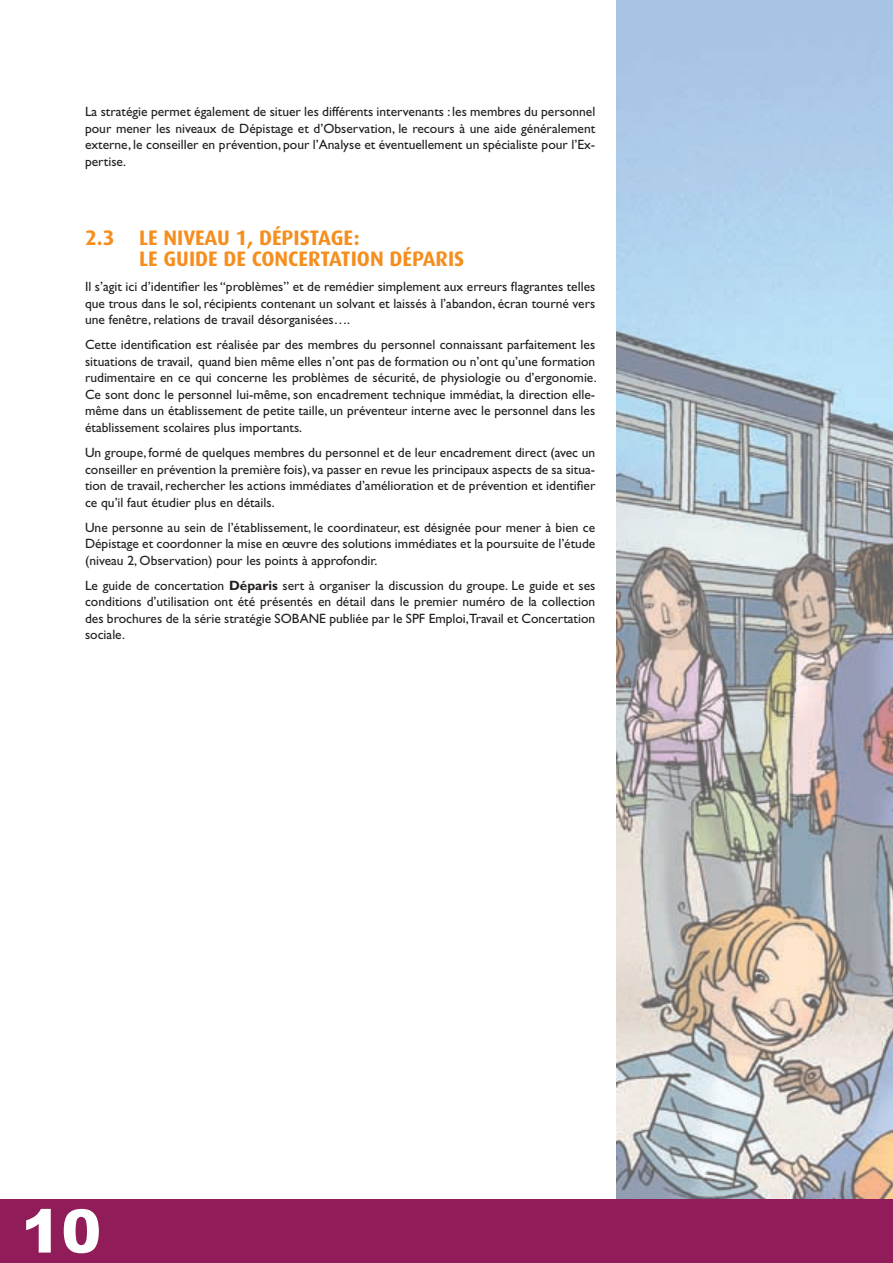
<style>
.page{position:relative;width:893px;height:1263px;background:#fff}
.page>*{position:absolute;margin:0;border:0;box-sizing:border-box;transform-origin:0 0}
.t1{font:900 60px "Arial";color:#fff}
.t2{font:700 21px "Dax";color:#f68e1e}
.t3{font:13.5px/16.5px "Gill Sans";color:#231f20;text-align:justify}
.s1{font-weight:700}
</style>
<div class="page">
<img style="left:617px;top:0;width:276px;height:1199px">
<div style="left:0;top:1199px;width:893px;height:64px;background:#901d59"></div>
<p class="t3" style="left:85px;top:104px;width:512px">La stratégie permet également de situer les différents intervenants : les membres du personnel pour mener les niveaux de Dépistage et d’Observation, le recours à une aide généralement externe, le conseiller en prévention, pour l’Analyse et éventuellement un spécialiste pour l’Ex&shy;pertise.</p>
<h2 class="t2" style="left:85px;top:226px;width:122px">2.3 LE NIVEAU</h2>
<h2 class="t2" style="left:236px;top:226px;width:126px">1, DÉPISTAGE:</h2>
<h2 class="t2" style="left:85px;top:247px;width:25px">LE</h2>
<h2 class="t2" style="left:163px;top:247px;width:24px">GUIDE</h2>
<h2 class="t2" style="left:223px;top:247px;width:139px">DE CON CERTATION</h2>
<h2 class="t2" style="left:389px;top:247px;width:67px">DÉPARIS</h2>
<p class="t3" style="left:85px;top:279px;width:512px">Il s’agit ici d’identifier les “problèmes” et de remédier simplement aux erreurs flagrantes telles que trous dans le sol, récipients contenant un solvant et laissés à l’abandon, écran tourné vers une fenêtre, relations de travail désorganisées….</p>
<p class="t3" style="left:85px;top:337px;width:513px">Cette identification est réalisée par des membres du personnel connaissant parfaitement les situations de travail, quand bien même elles n’ont pas de formation ou n’ont qu’une formation rudimentaire en ce qui concerne les problèmes de sécurité, de physiologie ou d’ergonomie.<br>Ce sont donc le personnel lui-même, son encadrement technique immédiat, la direction elle&shy;même dans un établissement de petite taille, un préventeur interne avec le personnel dans les établissement scolaires plus importants.</p>
<p class="t3" style="left:85px;top:444px;width:512px">Un groupe, formé de quelques membres du personnel et de leur encadrement direct (avec un conseiller en prévention la première fois), va passer en revue les principaux aspects de sa situa&shy;tion de travail, rechercher les actions immédiates d’amélioration et de prévention et identifier ce qu’il faut étudier plus en détails.</p>
<p class="t3" style="left:85px;top:519px;width:512px">Une personne au sein de l’établissement, le coordinateur, est désignée pour mener à bien ce Dépistage et coordonner la mise en œuvre des solutions immédiates et la poursuite de l’étude (niveau 2, Observation) pour les points à approfondir.</p>
<p class="t3" style="left:85px;top:577px;width:512px">Le guide de concertation <span class="s1">Déparis</span> sert à organiser la discussion du groupe. Le guide et ses conditions d’utilisation ont été présentés en détail dans le premier numéro de la collection des brochures de la série stratégie SOBANE publiée par le SPF Emploi,Travail et Concertation sociale.</p>
<h1 class="t1" style="left:21px;top:1198px;width:82px">10</h1>
</div>
